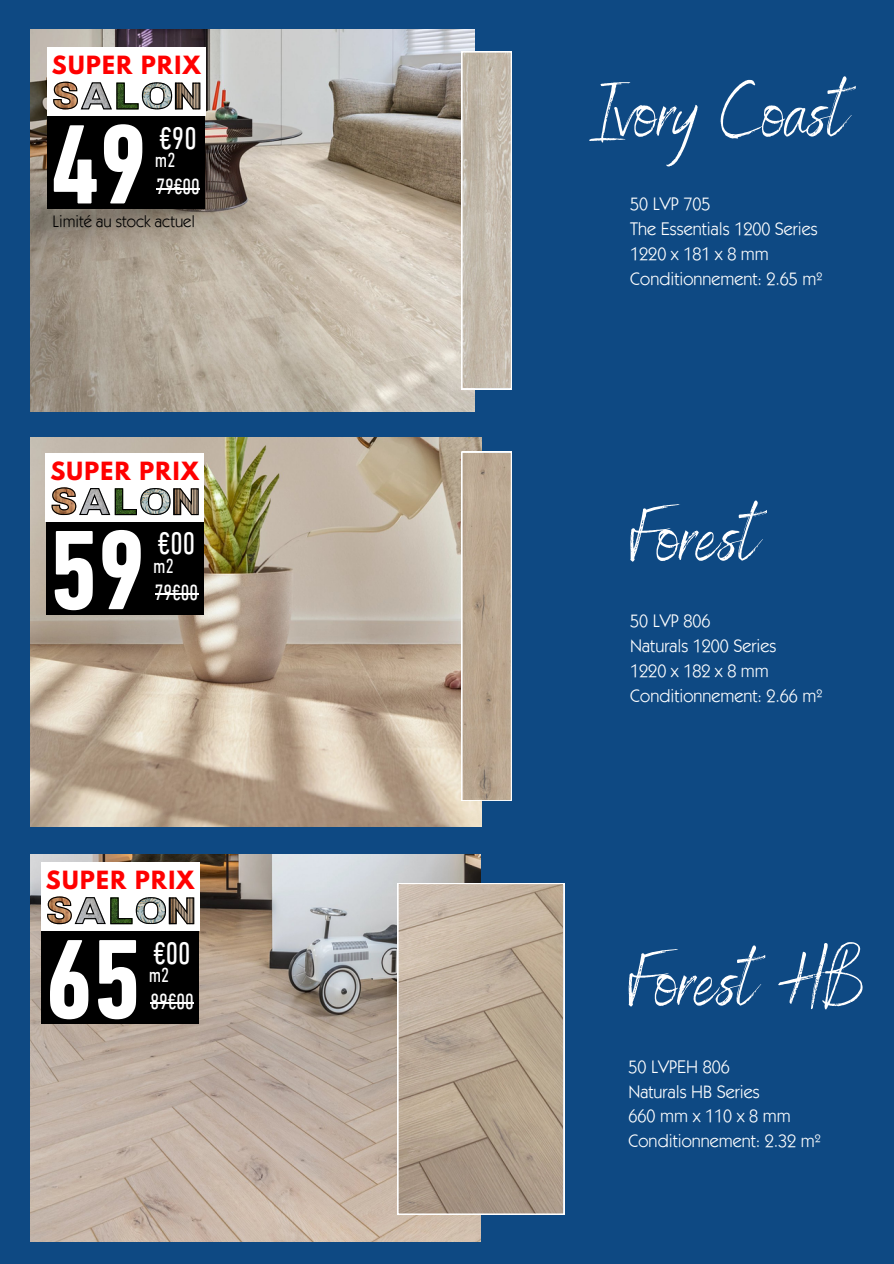
<style>
.page{position:relative;width:894px;height:1264px;background:#fff}
.page>*{position:absolute;margin:0;border:0;box-sizing:border-box;transform-origin:0 0}
.t1{font:700 condensed 114.9px "DIN Next LT Pro";color:#fff}
.t2{font:78px "Benedict";color:#fff}
.t3{font:condensed 32.1px "DIN Next LT Pro";color:#fff}
.t4{font:condensed 22.5px "DIN Next LT Pro";color:#fff}
.t5{font:700 22.2px "League Spartan";letter-spacing:.06em;color:#f00}
.t6{font:condensed 20.85px "DIN Next LT Pro";color:#fff}
.t7{font:18px "ITC Kabel Std";color:#fff}
.t8{font:16.5px "ITC Kabel Std";color:#000}
</style>
<div class="page">
<div style="left:0;top:0;width:893px;height:1263px;background:#0e4983"></div>
<img style="left:30px;top:29px;width:445px;height:383px">
<img style="left:30px;top:854px;width:450px;height:387px">
<svg style="left:397px;top:883px;width:167px;height:331px"></svg>
<img style="left:30px;top:438px;width:451px;height:388px">
<svg style="left:461px;top:452px;width:50px;height:348px"></svg>
<svg style="left:461px;top:51px;width:50px;height:338px"></svg>
<div style="left:47px;top:115px;width:158px;height:94px;background:#000"></div>
<div style="left:47px;top:48px;width:158px;height:68px;background:#fff"></div>
<img style="left:53px;top:82px;width:147px;height:27px">
<hr style="left:156px;top:187px;width:44px;height:2px;background:#fff">
<div style="left:41px;top:930px;width:158px;height:93px;background:#000"></div>
<div style="left:41px;top:862px;width:158px;height:68px;background:#fff"></div>
<img style="left:47px;top:896px;width:147px;height:28px">
<hr style="left:150px;top:1002px;width:44px;height:2px;background:#fff">
<div style="left:46px;top:521px;width:157px;height:94px;background:#000"></div>
<div style="left:46px;top:453px;width:158px;height:68px;background:#fff"></div>
<img style="left:52px;top:487px;width:147px;height:28px">
<hr style="left:155px;top:593px;width:43px;height:2px;background:#fff">
<p class="t5" style="left:52px;top:54px;width:150px">SUPER PRIX</p>
<p class="t1" style="left:51px;top:117px;width:97px">49</p>
<h3 class="t3" style="left:159px;top:125px;width:39px">€90</h3>
<p class="t6" style="left:155px;top:152px;width:22px">m2</p>
<p class="t4" style="left:156px;top:178px;width:45px">79€00</p>
<p class="t8" style="left:53px;top:215px;width:144px">Limité au stock actuel</p>
<p class="t5" style="left:50px;top:460px;width:150px">SUPER PRIX</p>
<p class="t1" style="left:50px;top:523px;width:97px">59</p>
<h3 class="t3" style="left:158px;top:530px;width:39px">€00</h3>
<p class="t6" style="left:153px;top:557px;width:22px">m2</p>
<p class="t4" style="left:155px;top:583px;width:45px">79€00</p>
<p class="t5" style="left:46px;top:869px;width:150px">SUPER PRIX</p>
<p class="t1" style="left:45px;top:932px;width:97px">65</p>
<h3 class="t3" style="left:153px;top:939px;width:39px">€00</h3>
<p class="t6" style="left:149px;top:966px;width:22px">m2</p>
<p class="t4" style="left:150px;top:992px;width:45px">89€00</p>
<p class="t2" style="left:590px;top:62px;width:257px">Ivory Coast</p>
<p class="t7" style="left:630px;top:197px;width:81px">50 LVP 705</p>
<h2 class="t7" style="left:630px;top:222px;width:189px">The Essentials 1200 Series</h2>
<p class="t7" style="left:630px;top:247px;width:140px">1220 x 181 x 8 mm</p>
<h1 class="t7" style="left:630px;top:271px;width:193px">Conditionnement: 2.65 m²</h1>
<p class="t2" style="left:630px;top:486px;width:128px">Forest</p>
<p class="t7" style="left:630px;top:614px;width:81px">50 LVP 806</p>
<p class="t7" style="left:630px;top:639px;width:147px">Naturals 1200 Series</p>
<p class="t7" style="left:630px;top:663px;width:140px">1220 x 182 x 8 mm</p>
<p class="t7" style="left:630px;top:688px;width:193px">Conditionnement: 2.66 m²</p>
<p class="t2" style="left:628px;top:930px;width:237px">Forest HB</p>
<p class="t7" style="left:628px;top:1059px;width:102px">50 LVPEH 806</p>
<h2 class="t7" style="left:628px;top:1084px;width:133px">Naturals HB Series</h2>
<p class="t7" style="left:628px;top:1109px;width:164px">660 mm x 110 x 8 mm</p>
<p class="t7" style="left:628px;top:1134px;width:193px">Conditionnement: 2.32 m²</p>
</div>
